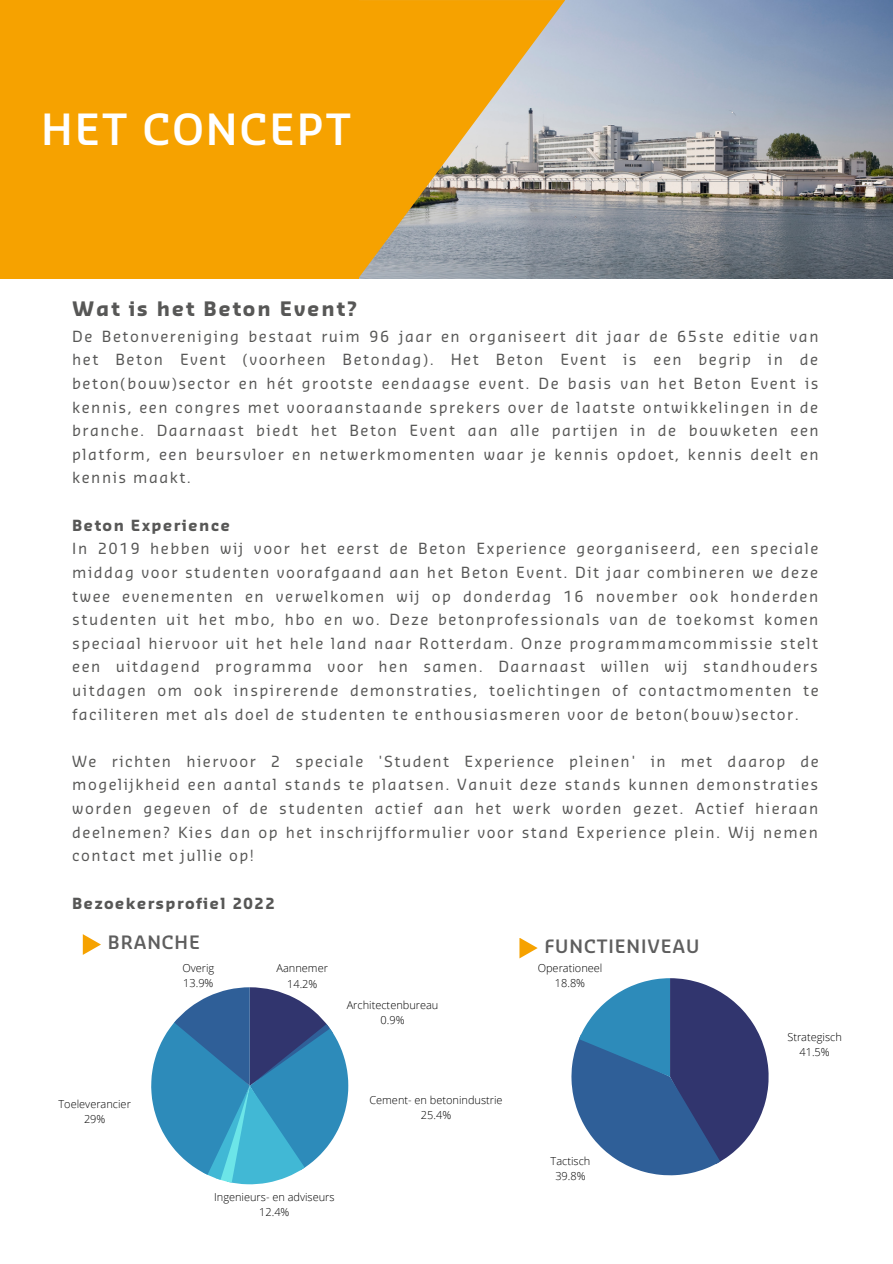
<style>
.page{position:relative;width:893px;height:1264px;background:#fff}
.page>*{position:absolute;margin:0;border:0;box-sizing:border-box;transform-origin:0 0}
.t1{font:600 42px "Sansa Pro";letter-spacing:.05em;color:#fff}
.t2{font:700 19.5px "Sansa Pro";letter-spacing:.1em;color:#575756}
.t3{font:600 18px "Sansa Pro";letter-spacing:.05em;color:#5e5e5e}
.t4{font:15px/23.5px "Sansa Pro";letter-spacing:.1em;color:#575756;text-align:justify}
.t5{font:700 15px "Sansa Pro";letter-spacing:.1em;color:#575756}
.t6{font:300 10.95px/15.1px "Open Sans";color:#000;text-align:center}
</style>
<div class="page">
<img style="left:565px;top:0;width:327px;height:278px">
<svg style="left:358px;top:0;width:207px;height:278px;background:#d0a758"></svg>
<div style="left:0;top:0;width:358px;height:278px;background:#f6a200"></div>
<svg style="left:571px;top:978px;width:197px;height:197px"></svg>
<svg style="left:151px;top:987px;width:197px;height:197px"></svg>
<svg style="left:83px;top:934px;width:18px;height:20px"></svg>
<svg style="left:519px;top:938px;width:18px;height:20px"></svg>
<h1 class="t1" style="left:41px;top:111px;width:311px">HET CONCEPT</h1>
<h2 class="t2" style="left:72px;top:300px;width:286px">Wat is het Beton Event?</h2>
<p class="t4" style="left:72px;top:325px;width:748px">De Betonvereniging bestaat ruim 96 jaar en organiseert dit jaar de 65ste editie van het Beton Event (voorheen Betondag). Het Beton Event is een begrip in de beton(bouw)sector en hét grootste eendaagse event. De basis van het Beton Event is kennis, een congres met vooraanstaande sprekers over de laatste ontwikkelingen in de branche. Daarnaast biedt het Beton Event aan alle partijen in de bouwketen een platform, een beursvloer en netwerkmomenten waar je kennis opdoet, kennis deelt en kennis maakt.</p>
<p class="t5" style="left:72px;top:518px;width:159px">Beton Experience</p>
<p class="t4" style="left:72px;top:538px;width:748px">In 2019 hebben wij voor het eerst de Beton Experience georganiseerd, een speciale middag voor studenten voorafgaand aan het Beton Event. Dit jaar combineren we deze twee evenementen en verwelkomen wij op donderdag 16 november ook honderden studenten uit het mbo, hbo en wo. Deze betonprofessionals van de toekomst komen speciaal hiervoor uit het hele land naar Rotterdam. Onze programmamcommissie stelt een uitdagend programma voor hen samen. Daarnaast willen wij standhouders uitdagen om ook inspirerende demonstraties, toelichtingen of contactmomenten te faciliteren met als doel de studenten te enthousiasmeren voor de beton(bouw)sector.</p>
<p class="t4" style="left:72px;top:750px;width:748px">We richten hiervoor 2 speciale 'Student Experience pleinen' in met daarop de mogelijkheid een aantal stands te plaatsen. Vanuit deze stands kunnen demonstraties worden gegeven of de studenten actief aan het werk worden gezet. Actief hieraan deelnemen? Kies dan op het inschrijfformulier voor stand Experience plein. Wij nemen contact met jullie op!</p>
<p class="t5" style="left:72px;top:896px;width:204px">Bezoekersprofiel 2022</p>
<p class="t3" style="left:108px;top:934px;width:93px">BRANCHE</p>
<p class="t3" style="left:544px;top:938px;width:156px">FUNCTIENIVEAU</p>
<p class="t6" style="left:182px;top:960px;width:33px;text-align:left">Overig<br>13.9%</p>
<p class="t6" style="left:276px;top:960px;width:53px">Aannemer<br>14.2%</p>
<p class="t6" style="left:346px;top:996px;width:93px">Architectenbureau<br>0.9%</p>
<p class="t6" style="left:59px;top:1096px;width:74px">Toeleverancier<br>29%</p>
<p class="t6" style="left:369px;top:1092px;width:135px">Cement- en betonindustrie<br>25.4%</p>
<p class="t6" style="left:214px;top:1189px;width:122px">Ingenieurs- en adviseurs<br>12.4%</p>
<p class="t6" style="left:537px;top:960px;width:66px">Operationeel<br>18.8%</p>
<p class="t6" style="left:550px;top:1153px;width:41px">Tactisch<br>39.8%</p>
<p class="t6" style="left:787px;top:1029px;width:56px">Strategisch<br>41.5%</p>
</div>
